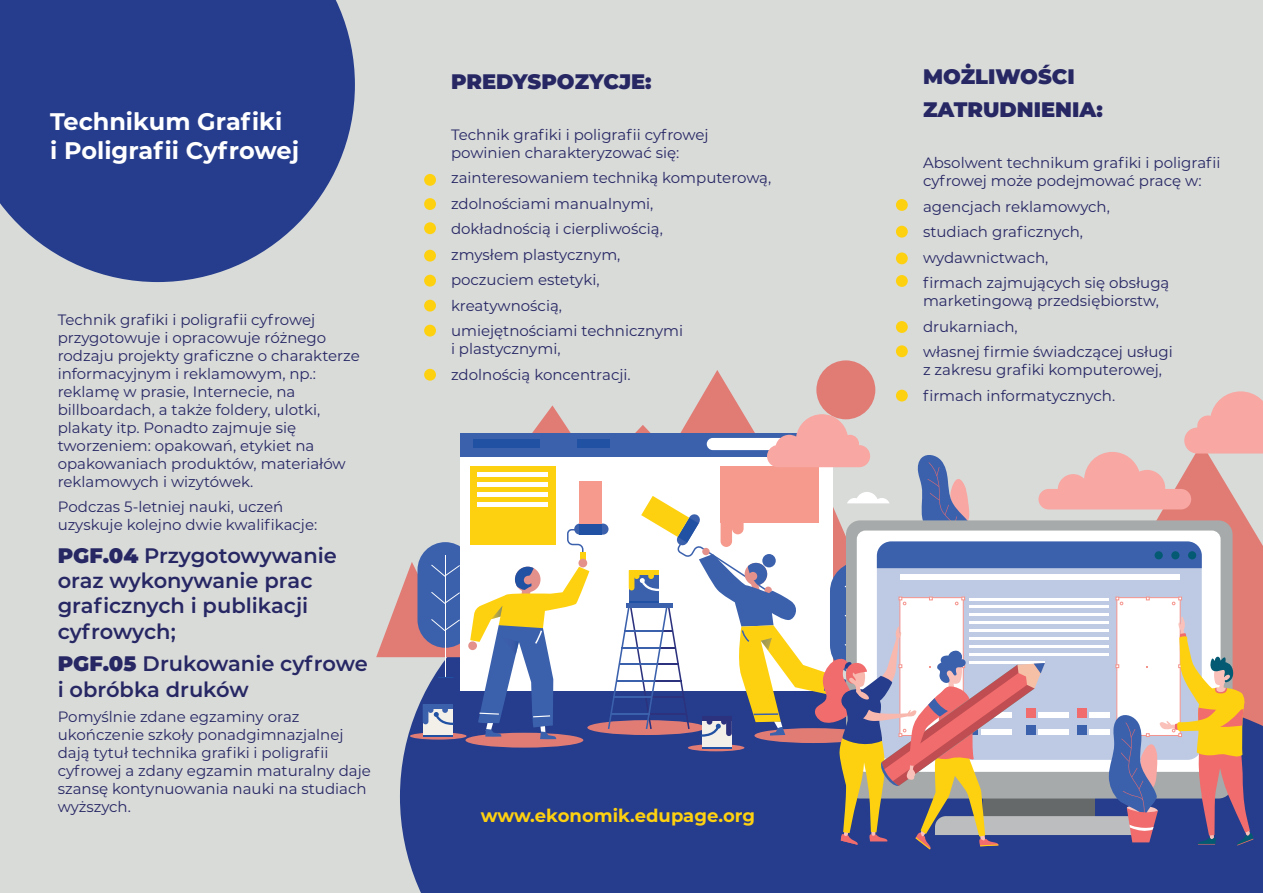
<style>
.page{position:relative;width:1263px;height:893px;background:#d9dbd9}
.page>*{position:absolute;margin:0;border:0;box-sizing:border-box;transform-origin:0 0}
.t1{font:700 24px/28.8px "Montserrat";color:#fff}
.t2{font:600 21px/25.2px "Montserrat";color:#272764}
.t3{font:900 21px/32.7px "Montserrat";color:#272764}
.t4{font:700 18px "Montserrat";color:#fed110}
.t5{font:15px/18px "Montserrat";color:#272764}
.s1{font-weight:900}
</style>
<div class="page">
<svg style="left:0;top:0;width:355px;height:282px;background:#3a5095"></svg>
<div style="left:400px;top:657px;width:408px;height:236px;background:#253d8c"></div>
<div style="left:424px;top:174px;width:12px;height:12px;background:#fed110;border-radius:50%"></div>
<div style="left:424px;top:198px;width:12px;height:12px;background:#fed110;border-radius:50%"></div>
<div style="left:424px;top:222px;width:12px;height:12px;background:#fed110;border-radius:50%"></div>
<div style="left:424px;top:250px;width:12px;height:12px;background:#fed110;border-radius:50%"></div>
<div style="left:424px;top:275px;width:12px;height:12px;background:#fed110;border-radius:50%"></div>
<div style="left:424px;top:300px;width:12px;height:12px;background:#fed110;border-radius:50%"></div>
<div style="left:424px;top:325px;width:12px;height:12px;background:#fed110;border-radius:50%"></div>
<div style="left:424px;top:369px;width:12px;height:12px;background:#fed110;border-radius:50%"></div>
<div style="left:896px;top:199px;width:12px;height:12px;background:#fed110;border-radius:50%"></div>
<div style="left:896px;top:226px;width:12px;height:12px;background:#fed110;border-radius:50%"></div>
<div style="left:896px;top:252px;width:12px;height:12px;background:#fed110;border-radius:50%"></div>
<div style="left:896px;top:275px;width:12px;height:12px;background:#fed110;border-radius:50%"></div>
<div style="left:896px;top:321px;width:12px;height:12px;background:#fed110;border-radius:50%"></div>
<div style="left:896px;top:345px;width:12px;height:12px;background:#fed110;border-radius:50%"></div>
<div style="left:896px;top:390px;width:12px;height:11px;background:#fed110;border-radius:50%"></div>
<div style="left:587px;top:720px;width:118px;height:15px;background:#e17c75;border-radius:50%"></div>
<svg style="left:376px;top:370px;width:500px;height:287px"></svg>
<div style="left:417px;top:542px;width:56px;height:106px;background:#3b61ad;border-radius:28px"></div>
<hr style="left:444px;top:556px;width:1px;height:122px;background:#fff">
<svg style="left:431px;top:592px;width:29px;height:12px"></svg>
<svg style="left:431px;top:619px;width:29px;height:12px"></svg>
<svg style="left:431px;top:565px;width:29px;height:12px"></svg>
<svg style="left:438px;top:677px;width:16px;height:1px"></svg>
<svg style="left:485px;top:405px;width:123px;height:28px"></svg>
<div style="left:460px;top:433px;width:372px;height:258px;background:#fff"></div>
<div style="left:460px;top:433px;width:372px;height:23px;background:#3b61ad"></div>
<div style="left:473px;top:440px;width:66px;height:8px;background:#2151a3"></div>
<div style="left:578px;top:440px;width:32px;height:8px;background:#2151a3"></div>
<div style="left:816px;top:360px;width:59px;height:59px;background:#e17c75;border-radius:50%"></div>
<div style="left:465px;top:733px;width:118px;height:15px;background:#e17c75;border-radius:50%"></div>
<svg style="left:410px;top:732px;width:57px;height:8px"></svg>
<div style="left:574px;top:524px;width:34px;height:11px;background:#3b61ad;border-radius:6px"></div>
<svg style="left:567px;top:528px;width:17px;height:24px"></svg>
<div style="left:580px;top:552px;width:5px;height:13px;background:#fed110"></div>
<div style="left:580px;top:524px;width:22px;height:11px;background:#2151a3"></div>
<div style="left:580px;top:481px;width:22px;height:43px;background:#f59a8c"></div>
<div style="left:578px;top:559px;width:9px;height:8px;background:#e4918c;border-radius:50%"></div>
<svg style="left:468px;top:641px;width:9px;height:9px"></svg>
<svg style="left:470px;top:567px;width:119px;height:172px"></svg>
<div style="left:471px;top:466px;width:85px;height:78px;background:#fed110"></div>
<hr style="left:477px;top:473px;width:71px;height:4px;background:#fff">
<hr style="left:477px;top:483px;width:71px;height:4px;background:#fff">
<hr style="left:477px;top:492px;width:71px;height:4px;background:#fff">
<hr style="left:477px;top:502px;width:71px;height:4px;background:#fff">
<div style="left:423px;top:704px;width:29px;height:32px;background:#f3f0e9"></div>
<svg style="left:423px;top:704px;width:31px;height:21px"></svg>
<hr style="left:423px;top:735px;width:29px;height:2px;background:#2151a3">
<div style="left:423px;top:704px;width:29px;height:5px;background:#3b61ad"></div>
<div style="left:808px;top:849px;width:455px;height:44px;background:#253d8c"></div>
<svg style="left:608px;top:391px;width:655px;height:458px"></svg>
<h1 class="t1" style="left:50px;top:106px;width:251px">Technikum Grafiki<br>i Poligrafii Cyfrowej</h1>
<p class="t5" style="left:58px;top:310px;width:304px">Technik grafiki i poligrafii cyfrowej przygotowuje i opracowuje różnego rodzaju projekty graficzne o charakterze informacyjnym i reklamowym, np.: reklamę w prasie, Internecie, na billboardach, a także foldery, ulotki, plakaty itp. Ponadto zajmuje się tworzeniem: opakowań, etykiet na opakowaniach produktów, materiałów reklamowych i wizytówek.</p>
<p class="t5" style="left:58px;top:497px;width:261px">Podczas 5-letniej nauki, uczeń uzyskuje kolejno dwie kwalifikacje:</p>
<h2 class="t2" style="left:58px;top:542px;width:281px"><span class="s1">PGF.04</span> Przygotowywanie oraz wykonywanie prac graficznych i publikacji cyfrowych;</h2>
<h2 class="t2" style="left:58px;top:650px;width:312px"><span class="s1">PGF.05</span> Drukowanie cyfrowe i obróbka druków</h2>
<p class="t5" style="left:58px;top:707px;width:315px">Pomyślnie zdane egzaminy oraz ukończenie szkoły ponadgimnazjalnej dają tytuł technika grafiki i poligrafii cyfrowej a zdany egzamin maturalny daje szansę kontynuowania nauki na studiach wyższych.</p>
<h2 class="t3" style="left:451px;top:64px;width:202px">PREDYSPOZYCJE:</h2>
<p class="t5" style="left:451px;top:125px;width:259px">Technik grafiki i poligrafii cyfrowej powinien charakteryzować się:</p>
<p class="t5" style="left:451px;top:165px;width:322px;line-height:25.5px">zainteresowaniem techniką komputerową, zdolnościami manualnymi,<br>dokładnością i cierpliwością,<br>zmysłem plastycznym,<br>poczuciem estetyki,<br>kreatywnością,<br>umiejętnościami technicznymi</p>
<p class="t5" style="left:451px;top:336px;width:181px;line-height:25.5px">i plastycznymi, zdolnością koncentracji.</p>
<p class="t4" style="left:481px;top:802px;width:276px">www.ekonomik.edupage.org</p>
<h2 class="t3" style="left:923px;top:59px;width:181px">MOŻLIWOŚCI<br>ZATRUDNIENIA:</h2>
<p class="t5" style="left:923px;top:153px;width:299px">Absolwent technikum grafiki i poligrafii cyfrowej może podejmować pracę w:</p>
<p class="t5" style="left:923px;top:193px;width:248px;line-height:25.5px">agencjach reklamowych, studiach graficznych, wydawnictwach,<br>firmach zajmujących się obsługą</p>
<p class="t5" style="left:923px;top:288px;width:251px;line-height:25.5px">marketingową przedsiębiorstw, drukarniach,<br>własnej firmie świadczącej usługi</p>
<p class="t5" style="left:923px;top:357px;width:240px;line-height:25.5px">z zakresu grafiki komputerowej, firmach informatycznych.</p>
</div>
